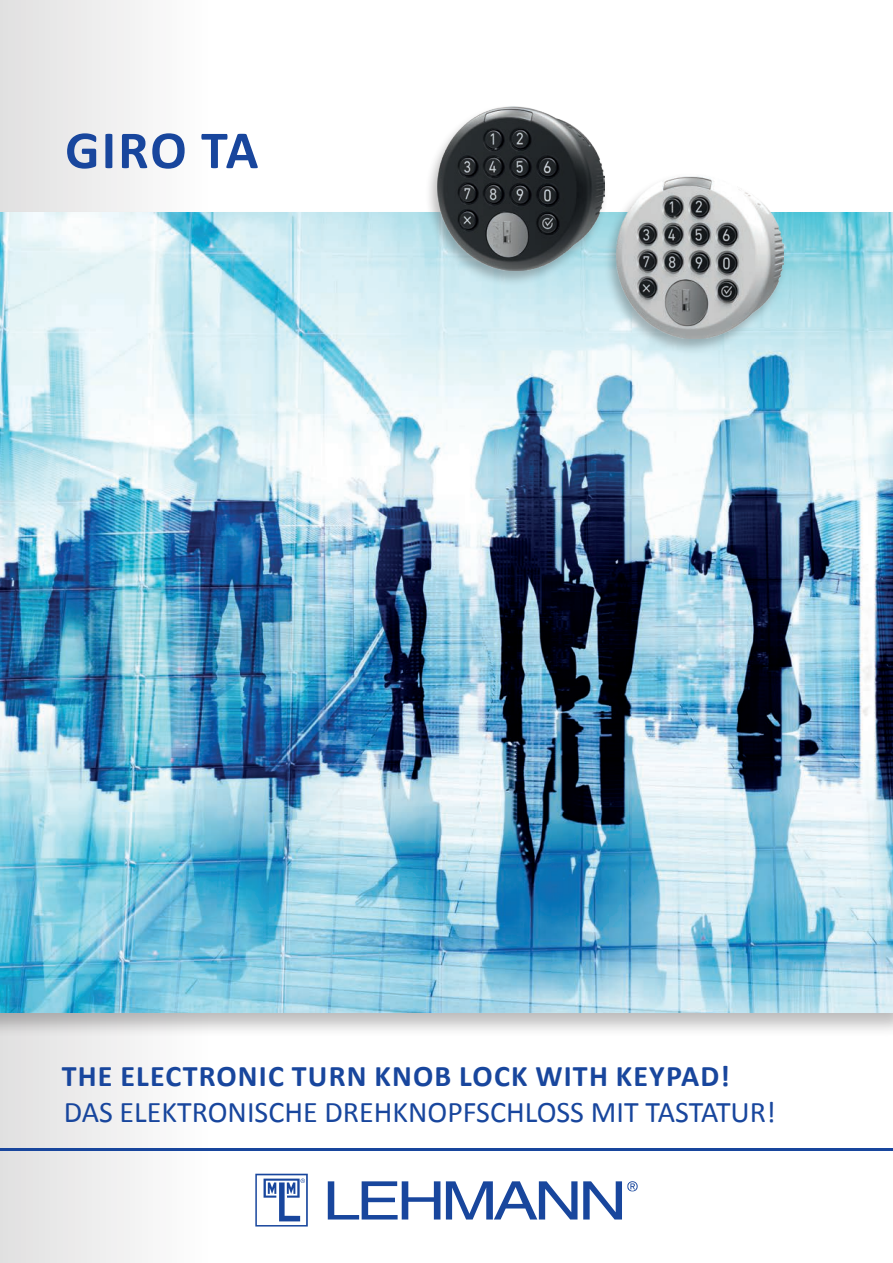
<style>
.page{position:relative;width:893px;height:1263px;background:#fff}
.page>*{position:absolute;margin:0;border:0;box-sizing:border-box;transform-origin:0 0}
.t1{font:700 54px "Calibri";letter-spacing:.035em;color:#18469d}
.t2{font:30px "Calibri";color:#18469d}
.t3{font:700 30px "Calibri";letter-spacing:.04em;color:#18469d}
</style>
<div class="page">
<svg style="left:0;top:0;width:213px;height:1263px"></svg>
<div style="left:0;top:209px;width:893px;height:828px;background:#231f20;opacity:.3"></div>
<img style="left:0;top:213px;width:893px;height:799px">
<svg style="left:328px;top:1181px;width:310px;height:38px"></svg>
<svg style="left:255px;top:1174px;width:53px;height:52px"></svg>
<hr style="left:0;top:1148px;width:893px;height:2px;background:#18469d">
<div style="left:425px;top:105px;width:184px;height:182px;background:#231f20;opacity:.3"></div>
<img style="left:438px;top:106px;width:167px;height:164px">
<div style="left:603px;top:173px;width:185px;height:182px;background:#231f20;opacity:.3"></div>
<img style="left:617px;top:174px;width:166px;height:164px">
<h1 class="t1" style="left:65px;top:117px;width:195px">GIRO TA</h1>
<p class="t3" style="left:62px;top:1057px;width:669px">THE ELECTRONIC TURN KNOB LOCK WITH KEYPAD!</p>
<p class="t2" style="left:64px;top:1093px;width:714px">DAS ELEKTRONISCHE DREHKNOPFSCHLOSS MIT TASTATUR!</p>
</div>
